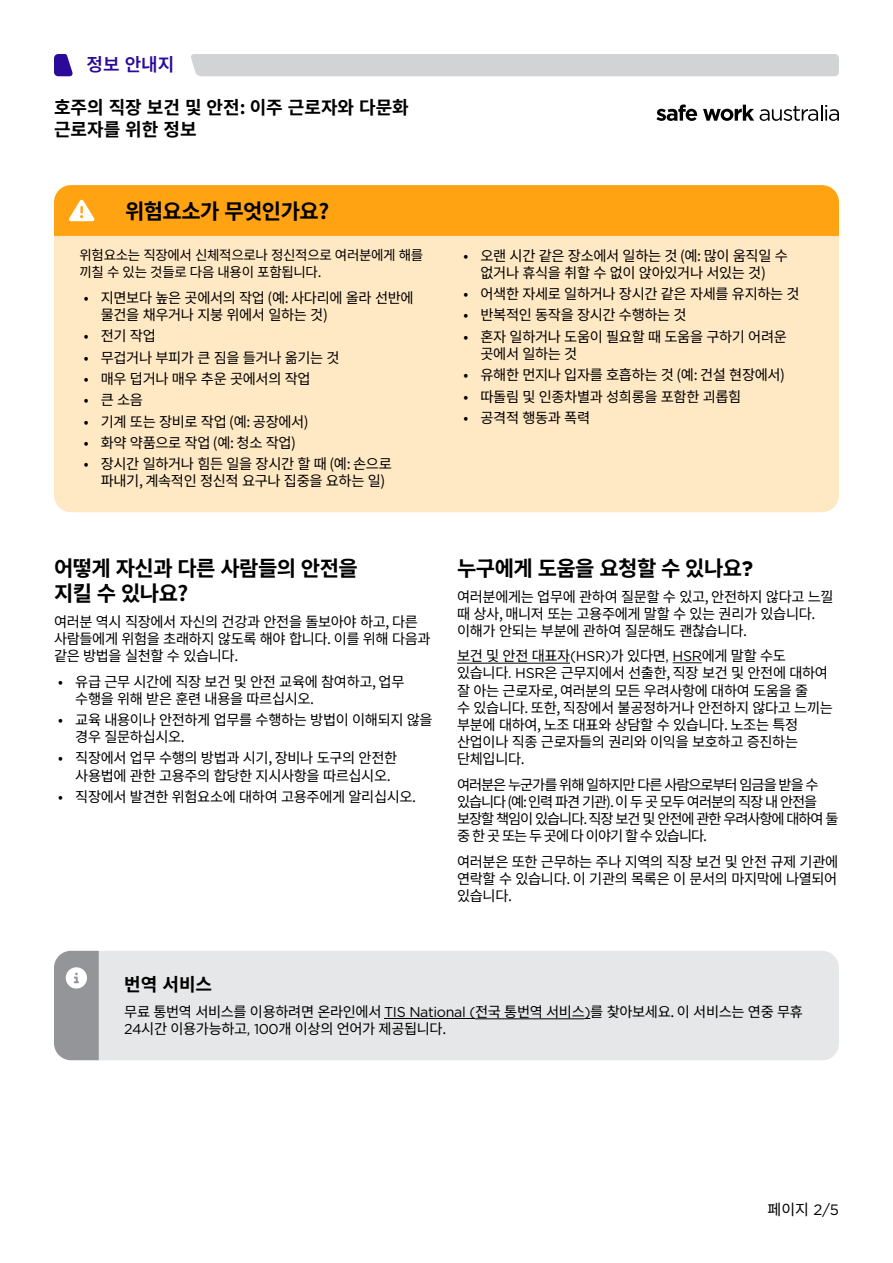
<style>
.page{position:relative;width:893px;height:1263px;background:#fff}
.page>*{position:absolute;margin:0;border:0;box-sizing:border-box;transform-origin:0 0}
.t1{font:700 21px/25.2px "Noto Sans KR";letter-spacing:-.025em;color:#000}
.t2{font:700 18px/21.6px "Noto Sans KR";color:#000}
.t3{font:600 18px "Noto Sans KR";color:#2b0a99}
.t4{font:15px "Noto Sans KR";color:#000}
.Body_copy{font:14.25px/17.1px "Noto Sans KR";letter-spacing:-.025em;color:#000}
.Body_copy-2{font:14.25px/17.1px "Noto Sans KR";letter-spacing:-.075em;color:#000}
.Body_copy-3{font:13.5px/17.1px "Noto Sans KR";letter-spacing:-.025em;color:#000}
.s1{font-family:"Gotham"}
</style>
<div class="page">
<div style="left:191px;top:54px;width:648px;height:22px;background:#d1d3d4"></div>
<svg style="left:54px;top:54px;width:19px;height:22px"></svg>
<div style="left:54px;top:236px;width:785px;height:276px;background:#ffe8c4"></div>
<svg style="left:656px;top:105px;width:41px;height:16px"></svg>
<svg style="left:703px;top:105px;width:51px;height:16px"></svg>
<svg style="left:760px;top:105px;width:79px;height:16px"></svg>
<div style="left:54px;top:185px;width:785px;height:51px;background:#ffa312"></div>
<div style="left:99px;top:951px;width:740px;height:109px;background:#e6e7e8"></div>
<hr style="left:384px;top:1018px;width:91px;height:1px;background:#000">
<hr style="left:475px;top:1018px;width:109px;height:1px;background:#000">
<svg style="left:54px;top:951px;width:45px;height:109px;background:#9d9fa1"></svg>
<hr style="left:457px;top:663px;width:113px;height:1px;background:#000">
<svg style="left:673px;top:662px;width:29px;height:1px"></svg>
<p class="t3" style="left:87px;top:54px;width:89px">정보 안내지</p>
<p class="t2" style="left:54px;top:97px;width:356px">호주의 직장 보건 및 안전: 이주 근로자와 다문화 근로자를 위한 정보</p>
<h2 class="t1" style="left:125px;top:199px;width:206px">위험요소가 무엇인가요?</h2>
<p class="Body_copy-3" style="left:80px;top:247px;width:345px">위험요소는 직장에서 신체적으로나 정신적으로 여러분에게 해를 끼칠 수 있는 것들로 다음 내용이 포함됩니다.</p>
<p class="Body_copy" style="left:101px;top:289px;width:314px;text-indent:-17px">• 지면보다 높은 곳에서의 작업 (예: 사다리에 올라 선반에 물건을 채우거나 지붕 위에서 일하는 것)</p>
<p class="Body_copy" style="left:84px;top:328px;width:74px">• 전기 작업</p>
<p class="Body_copy" style="left:84px;top:349px;width:257px">• 무겁거나 부피가 큰 짐을 들거나 옮기는 것</p>
<p class="Body_copy" style="left:84px;top:370px;width:228px">• 매우 덥거나 매우 추운 곳에서의 작업</p>
<p class="Body_copy" style="left:84px;top:392px;width:61px">• 큰 소음</p>
<p class="Body_copy" style="left:84px;top:413px;width:227px">• 기계 또는 장비로 작업 (예: 공장에서)</p>
<p class="Body_copy" style="left:84px;top:434px;width:214px">• 화약 약품으로 작업 (예: 청소 작업)</p>
<p class="Body_copy" style="left:101px;top:456px;width:292px;text-indent:-17px">• 장시간 일하거나 힘든 일을 장시간 할 때 (예: 손으로 파내기, 계속적인 정신적 요구나 집중을 요하는 일)</p>
<p class="Body_copy" style="left:463px;top:247px;width:326px;text-align:center">• 오랜 시간 같은 장소에서 일하는 것 (예: 많이 움직일 수 없거나 휴식을 취할 수 없이 앉아있거나 서있는 것)</p>
<p class="Body_copy" style="left:463px;top:286px;width:338px">• 어색한 자세로 일하거나 장시간 같은 자세를 유지하는 것</p>
<p class="Body_copy" style="left:463px;top:307px;width:225px">• 반복적인 동작을 장시간 수행하는 것</p>
<p class="Body_copy" style="left:480px;top:328px;width:308px;text-indent:-17px">• 혼자 일하거나 도움이 필요할 때 도움을 구하기 어려운 곳에서 일하는 것</p>
<p class="Body_copy" style="left:463px;top:367px;width:323px">• 유해한 먼지나 입자를 호흡하는 것 (예: 건설 현장에서)</p>
<p class="Body_copy" style="left:463px;top:388px;width:279px">• 따돌림 및 인종차별과 성희롱을 포함한 괴롭힘</p>
<p class="Body_copy" style="left:463px;top:409px;width:128px">• 공격적 행동과 폭력</p>
<h2 class="t1" style="left:54px;top:556px;width:305px">어떻게 자신과 다른 사람들의 안전을 지킬 수 있나요?</h2>
<p class="Body_copy" style="left:54px;top:613px;width:378px">여러분 역시 직장에서 자신의 건강과 안전을 돌보아야 하고, 다른 사람들에게 위험을 초래하지 않도록 해야 합니다. 이를 위해 다음과 같은 방법을 실천할 수 있습니다.</p>
<p class="Body_copy" style="left:75px;top:673px;width:331px;text-indent:-17px">• 유급 근무 시간에 직장 보건 및 안전 교육에 참여하고, 업무 수행을 위해 받은 훈련 내용을 따르십시오.</p>
<p class="Body_copy" style="left:75px;top:711px;width:359px;text-indent:-17px">• 교육 내용이나 안전하게 업무를 수행하는 방법이 이해되지 않을 경우 질문하십시오.</p>
<p class="Body_copy" style="left:75px;top:750px;width:323px;text-indent:-17px">• 직장에서 업무 수행의 방법과 시기, 장비나 도구의 안전한 사용법에 관한 고용주의 합당한 지시사항을 따르십시오.</p>
<p class="Body_copy" style="left:58px;top:788px;width:359px">• 직장에서 발견한 위험요소에 대하여 고용주에게 알리십시오.</p>
<h2 class="t1" style="left:457px;top:556px;width:297px">누구에게 도움을 요청할 수 있나요<span class="s1">?</span></h2>
<p class="Body_copy" style="left:457px;top:588px;width:378px">여러분에게는 업무에 관하여 질문할 수 있고, 안전하지 않다고 느낄 때 상사, 매니저 또는 고용주에게 말할 수 있는 권리가 있습니다. 이해가 안되는 부분에 관하여 질문해도 괜찮습니다.</p>
<p class="Body_copy" style="left:457px;top:648px;width:377px">보건 및 안전 대표자<span class="s1">(HSR)</span>가 있다면<span class="s1">, HSR</span>에게 말할 수도 있습니다<span class="s1">. HSR</span>은 근무지에서 선출한, 직장 보건 및 안전에 대하여 잘 아는 근로자로, 여러분의 모든 우려사항에 대하여 도움을 줄<br>수 있습니다. 또한, 직장에서 불공정하거나 안전하지 않다고 느끼는 부분에 대하여, 노조 대표와 상담할 수 있습니다. 노조는 특정 산업이나 직종 근로자들의 권리와 이익을 보호하고 증진하는 단체입니다.</p>
<p class="Body_copy-2" style="left:457px;top:776px;width:383px">여러분은 누군가를 위해 일하지만 다른 사람으로부터 임금을 받을 수 있습니다 (예: 인력 파견 기관). 이 두 곳 모두 여러분의 직장 내 안전을 보장할 책임이 있습니다. 직장 보건 및 안전에 관한 우려사항에 대하여 둘 중 한 곳 또는 두 곳에 다 이야기 할 수 있습니다.</p>
<p class="Body_copy" style="left:457px;top:853px;width:383px;text-align:justify">여러분은 또한 근무하는 주나 지역의 직장 보건 및 안전 규제 기관에 연락할 수 있습니다. 이 기관의 목록은 이 문서의 마지막에 나열되어 있습니다.</p>
<h3 class="t2" style="left:124px;top:974px;width:89px">번역 서비스</h3>
<p class="Body_copy" style="left:124px;top:1003px;width:680px">무료 통번역 서비스를 이용하려면 온라인에서 <span class="s1">TIS National (</span>전국 통번역 서비스<span class="s1">)</span>를 찾아보세요. 이 서비스는 연중 무휴</p>
<p class="Body_copy" style="left:124px;top:1021px;width:324px"><span class="s1">24</span>시간 이용가능하고<span class="s1">, 100</span>개 이상의 언어가 제공됩니다.</p>
<p class="t4" style="left:768px;top:1201px;width:73px">페이지 <span class="s1">2/5</span></p>
</div>
